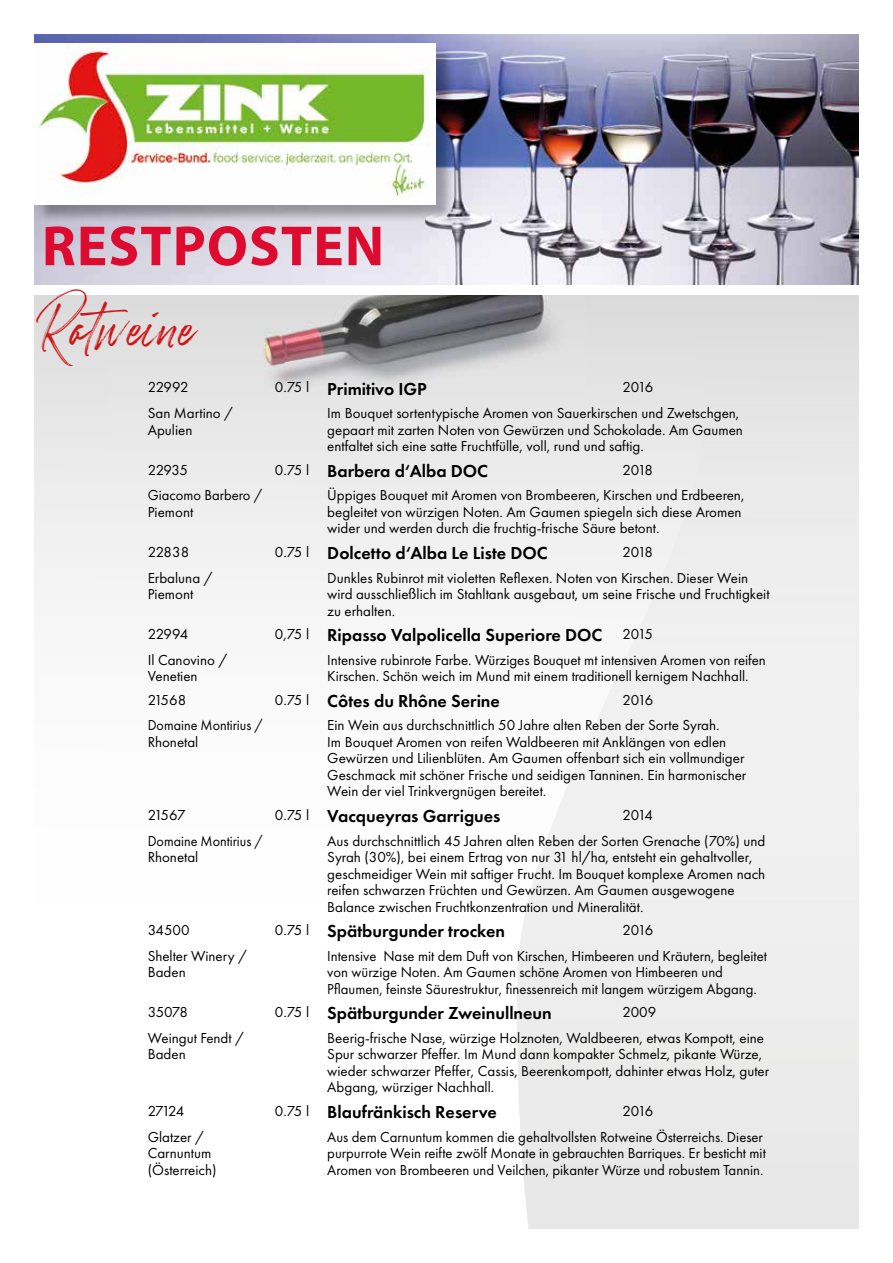
<style>
.page{position:relative;width:893px;height:1263px;background:#fff}
.page>*{position:absolute;margin:0;border:0;box-sizing:border-box;transform-origin:0 0}
.t1{font:700 57px "Myriad Pro";letter-spacing:.02em;color:#dd0b2f}
.t2{font:28.5px "Betterworks";color:#cd1719}
.t3{font:600 18px "Futura PT";color:#000}
.t4{font:15px/16.5px "Futura PT";color:#000}
.t5{font:15px/16.5px "Futura PT";color:#000;scale:.94 1}
.s1{font-weight:400;font-size:15px}
</style>
<div class="page">
<div style="left:514px;top:295px;width:345px;height:934px;background:#ebebeb"></div>
<img style="left:34px;top:34px;width:825px;height:251px">
<div style="left:36px;top:45px;width:418px;height:178px;background:#000;opacity:.3"></div>
<img style="left:34px;top:43px;width:402px;height:162px">
<div style="left:34px;top:296px;width:825px;height:607px;background:linear-gradient(to bottom,#e0e1e0,#fff)"></div>
<img style="left:110px;top:296px;width:476px;height:146px">
<h1 class="t1" style="left:42px;top:209px;width:344px">RESTPOSTEN</h1>
<h2 class="t2" style="left:40px;top:317px;width:159px">Rotweine</h2>
<p class="t4" style="left:148px;top:379px;width:42px">22992</p>
<p class="t3" style="left:275px;top:377px;width:154px"><span class="s1">0.75 l</span> Primitivo IGP</p>
<p class="t4" style="left:623px;top:379px;width:32px">2016</p>
<p class="t4" style="left:148px;top:405px;width:87px">San Martino /<br>Apulien</p>
<p class="t4" style="left:327px;top:405px;width:417px">Im Bouquet sortentypische Aromen von Sauerkirschen und Zwetschgen, gepaart mit zarten Noten von Gewürzen und Schokolade. Am Gaumen entfaltet sich eine satte Fruchtfülle, voll, rund und saftig.</p>
<p class="t4" style="left:148px;top:461px;width:42px">22935</p>
<p class="t3" style="left:275px;top:460px;width:215px"><span class="s1">0.75 l</span> Barbera d‘Alba DOC</p>
<p class="t4" style="left:623px;top:461px;width:32px">2018</p>
<p class="t4" style="left:148px;top:487px;width:116px">Giacomo Barbero /<br>Piemont</p>
<p class="t4" style="left:327px;top:487px;width:419px">Üppiges Bouquet mit Aromen von Brombeeren, Kirschen und Erdbeeren, begleitet von würzigen Noten. Am Gaumen spiegeln sich diese Aromen wider und werden durch die fruchtig-frische Säure betont.</p>
<p class="t4" style="left:148px;top:543px;width:43px">22838</p>
<p class="t3" style="left:275px;top:542px;width:274px"><span class="s1">0.75 l</span> Dolcetto d‘Alba Le Liste DOC</p>
<p class="t4" style="left:623px;top:543px;width:32px">2018</p>
<p class="t4" style="left:148px;top:569px;width:66px">Erbaluna /<br>Piemont</p>
<p class="t4" style="left:327px;top:569px;width:444px">Dunkles Rubinrot mit violetten Reflexen. Noten von Kirschen. Dieser Wein wird ausschließlich im Stahltank ausgebaut, um seine Frische und Fruchtigkeit zu erhalten.</p>
<p class="t4" style="left:148px;top:626px;width:42px">22994</p>
<p class="t3" style="left:275px;top:624px;width:380px"><span class="s1">0,75 l</span> Ripasso Valpolicella Superiore DOC <span class="s1">2015</span></p>
<p class="t4" style="left:148px;top:651px;width:81px">Il Canovino /<br>Venetien</p>
<p class="t4" style="left:327px;top:651px;width:440px">Intensive rubinrote Farbe. Würziges Bouquet mt intensiven Aromen von reifen<br>Kirschen. Schön weich im Mund mit einem traditionell kernigem Nachhall.</p>
<p class="t4" style="left:148px;top:691px;width:40px">21568</p>
<p class="t3" style="left:275px;top:690px;width:227px"><span class="s1">0.75 l</span> Côtes du Rhône Serine</p>
<p class="t4" style="left:623px;top:691px;width:32px">2016</p>
<p class="t5" style="left:148px;top:717px;width:124px">Domaine Montirius /<br>Rhonetal</p>
<p class="t4" style="left:327px;top:717px;width:421px">Ein Wein aus durchschnittlich 50 Jahre alten Reben der Sorte Syrah.<br>Im Bouquet Aromen von reifen Waldbeeren mit Anklängen von edlen Gewürzen und Lilienblüten. Am Gaumen offenbart sich ein vollmundiger Geschmack mit schöner Frische und seidigen Tanninen. Ein harmonischer Wein der viel Trinkvergnügen bereitet.</p>
<p class="t4" style="left:148px;top:806px;width:40px">21567</p>
<p class="t3" style="left:275px;top:805px;width:227px"><span class="s1">0.75 l</span> Vacqueyras Garrigues</p>
<p class="t4" style="left:623px;top:806px;width:32px">2014</p>
<p class="t5" style="left:148px;top:832px;width:124px">Domaine Montirius /<br>Rhonetal</p>
<p class="t4" style="left:327px;top:832px;width:440px">Aus durchschnittlich 45 Jahren alten Reben der Sorten Grenache (70%) und Syrah (30%), bei einem Ertrag von nur 31 hl/ha, entsteht ein gehaltvoller, geschmeidiger Wein mit saftiger Frucht. Im Bouquet komplexe Aromen nach reifen schwarzen Früchten und Gewürzen. Am Gaumen ausgewogene Balance zwischen Fruchtkonzentration und Mineralität.</p>
<p class="t4" style="left:148px;top:922px;width:43px">34500</p>
<p class="t3" style="left:275px;top:920px;width:232px"><span class="s1">0.75 l</span> Spätburgunder trocken</p>
<p class="t4" style="left:623px;top:922px;width:32px">2016</p>
<p class="t4" style="left:148px;top:947px;width:101px">Shelter Winery /<br>Baden</p>
<p class="t4" style="left:327px;top:947px;width:441px">Intensive Nase mit dem Duft von Kirschen, Himbeeren und Kräutern, begleitet von würzige Noten. Am Gaumen schöne Aromen von Himbeeren und<br>Pflaumen, feinste Säurestruktur, finessenreich mit langem würzigem Abgang.</p>
<p class="t4" style="left:148px;top:1004px;width:42px">35078</p>
<p class="t3" style="left:275px;top:1002px;width:279px"><span class="s1">0.75 l</span> Spätburgunder Zweinullneun</p>
<p class="t4" style="left:623px;top:1004px;width:35px">2009</p>
<p class="t4" style="left:148px;top:1029px;width:98px">Weingut Fendt /<br>Baden</p>
<p class="t4" style="left:327px;top:1029px;width:443px">Beerig-frische Nase, würzige Holznoten, Waldbeeren, etwas Kompott, eine Spur schwarzer Pfeffer. Im Mund dann kompakter Schmelz, pikante Würze, wieder schwarzer Pfeffer, Cassis, Beerenkompott, dahinter etwas Holz, guter Abgang, würziger Nachhall.</p>
<p class="t4" style="left:148px;top:1102px;width:38px">27124</p>
<p class="t3" style="left:275px;top:1101px;width:224px"><span class="s1">0.75 l</span> Blaufränkisch Reserve</p>
<p class="t4" style="left:623px;top:1102px;width:32px">2016</p>
<p class="t4" style="left:148px;top:1128px;width:70px">Glatzer /<br>Carnuntum (Österreich)</p>
<p class="t4" style="left:327px;top:1128px;width:440px">Aus dem Carnuntum kommen die gehaltvollsten Rotweine Österreichs. Dieser purpurrote Wein reifte zwölf Monate in gebrauchten Barriques. Er besticht mit<br>Aromen von Brombeeren und Veilchen, pikanter Würze und robustem Tannin.</p>
</div>
